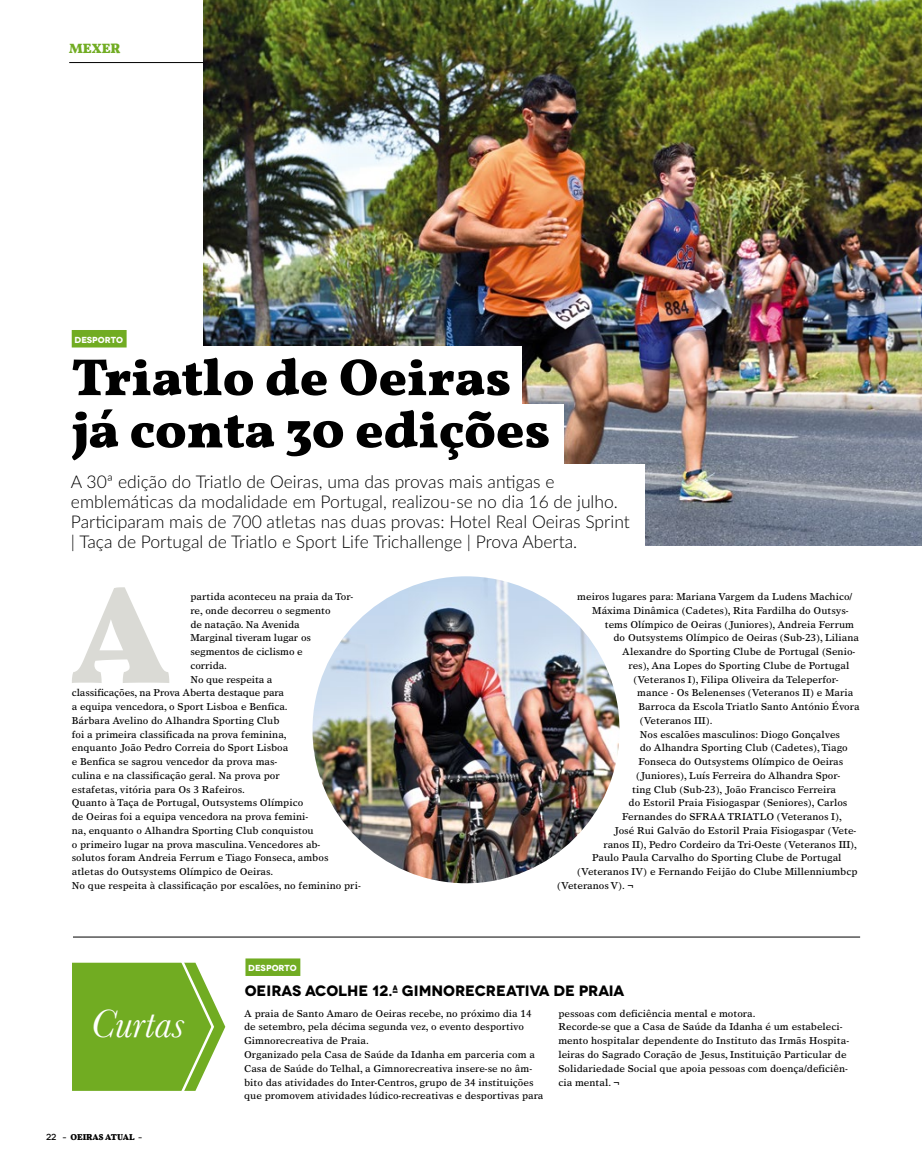
<style>
.page{position:relative;width:922px;height:1170px;background:#fff}
.page>*{position:absolute;margin:0;border:0;box-sizing:border-box;transform-origin:0 0}
.t1{font:700 139.75px "Vollkorn";color:#dadad5}
.t2{font:700 52.25px/52.2px "Vollkorn";color:#000}
.t3{font:italic 40.88px "Baskerville";color:#fff}
.t4{font:300 17.5px/20px "Lato";color:#000}
.t5{font:700 15px "Novecentowide";letter-spacing:-.005em;color:#000}
.t6{font:700 13.75px "Vollkorn";color:#71ac22}
.t7{font:10px/13.8px "Times Europa LT";color:#000}
.t8{font:700 8.75px "Novecentowide";letter-spacing:-.01em;color:#fff}
.t9{font:700 8.75px "Vollkorn";color:#000}
.s1{font-family:"Novecentowide";font-weight:500}
.s2{font-family:"Foundry Wilson";font-weight:400}
</style>
<div class="page">
<hr style="left:69px;top:62px;width:852px;height:1px;background:#000">
<img style="left:203px;top:0;width:718px;height:545px">
<div style="left:178px;top:346px;width:344px;height:80px;background:#fff"></div>
<div style="left:191px;top:464px;width:454px;height:128px;background:#fff"></div>
<div style="left:171px;top:404px;width:392px;height:60px;background:#fff"></div>
<div style="left:245px;top:958px;width:55px;height:17px;background:#71ac22"></div>
<div style="left:72px;top:330px;width:55px;height:17px;background:#71ac22"></div>
<img style="left:312px;top:576px;width:307px;height:307px;border-radius:153px">
<hr style="left:73px;top:936px;width:786px;height:1px;background:#000">
<svg style="left:72px;top:962px;width:153px;height:129px;background:#81b53c"></svg>
<h3 class="t6" style="left:69px;top:40px;width:53px">MEXER</h3>
<p class="t8" style="left:75px;top:334px;width:50px">DESPORTO</p>
<h2 class="t2" style="left:71px;top:351px;width:480px">Triatlo de Oeiras já conta 30 edições</h2>
<p class="t4" style="left:71px;top:471px;width:560px">A 30ª edição do Triatlo de Oeiras, uma das provas mais antigas e emblemáticas da modalidade em Portugal, realizou-se no dia 16 de julho.<br>Participaram mais de 700 atletas nas duas provas: Hotel Real Oeiras Sprint | Taça de Portugal de Triatlo e Sport Life Trichallenge | Prova Aberta.</p>
<h1 class="t1" style="left:70px;top:549px;width:102px">A</h1>
<p class="t7" style="left:190px;top:589px;width:164px">partida aconteceu na praia da Tor-</p>
<p class="t7" style="left:190px;top:603px;width:142px">re, onde decorreu o segmento</p>
<p class="t7" style="left:190px;top:617px;width:111px">de natação. Na Avenida</p>
<p class="t7" style="left:190px;top:630px;width:122px">Marginal tiveram lugar os</p>
<p class="t7" style="left:190px;top:644px;width:114px">segmentos de ciclismo e</p>
<p class="t7" style="left:190px;top:658px;width:38px">corrida.</p>
<p class="t7" style="left:190px;top:672px;width:83px">No que respeita a</p>
<p class="t7" style="left:72px;top:685px;width:214px">classificações, na Prova Aberta destaque para</p>
<p class="t7" style="left:72px;top:699px;width:217px">a equipa vencedora, o Sport Lisboa e Benfica.</p>
<p class="t7" style="left:72px;top:713px;width:209px">Bárbara Avelino do Alhandra Sporting Club</p>
<p class="t7" style="left:72px;top:727px;width:216px">foi a primeira classificada na prova feminina,</p>
<p class="t7" style="left:72px;top:740px;width:218px">enquanto João Pedro Correia do Sport Lisboa</p>
<p class="t7" style="left:72px;top:754px;width:207px">e Benfica se sagrou vencedor da prova mas-</p>
<p class="t7" style="left:72px;top:768px;width:209px">culina e na classificação geral. Na prova por</p>
<p class="t7" style="left:72px;top:782px;width:174px">estafetas, vitória para Os 3 Rafeiros.</p>
<p class="t7" style="left:72px;top:795px;width:233px">Quanto à Taça de Portugal, Outsystems Olímpico</p>
<p class="t7" style="left:72px;top:809px;width:238px">de Oeiras foi a equipa vencedora na prova femini-</p>
<p class="t7" style="left:72px;top:823px;width:243px">na, enquanto o Alhandra Sporting Club conquistou</p>
<p class="t7" style="left:72px;top:837px;width:250px">o primeiro lugar na prova masculina. Vencedores ab-</p>
<p class="t7" style="left:72px;top:850px;width:258px">solutos foram Andreia Ferrum e Tiago Fonseca, ambos</p>
<p class="t7" style="left:72px;top:864px;width:203px">atletas do Outsystems Olímpico de Oeiras.</p>
<p class="t7" style="left:72px;top:878px;width:290px">No que respeita à classificação por escalões, no feminino pri-</p>
<p class="t8" style="left:248px;top:962px;width:50px">DESPORTO</p>
<p class="t7" style="left:577px;top:589px;width:276px">meiros lugares para: Mariana Vargem da Ludens Machico/</p>
<p class="t7" style="left:592px;top:603px;width:258px">Máxima Dinâmica (Cadetes), Rita Fardilha do Outsys-</p>
<p class="t7" style="left:604px;top:617px;width:251px">tems Olímpico de Oeiras (Juniores), Andreia Ferrum</p>
<p class="t7" style="left:613px;top:630px;width:247px">do Outsystems Olímpico de Oeiras (Sub-23), Liliana</p>
<p class="t7" style="left:622px;top:644px;width:234px">Alexandre do Sporting Clube de Portugal (Senio-</p>
<p class="t7" style="left:628px;top:658px;width:222px">res), Ana Lopes do Sporting Clube de Portugal</p>
<p class="t7" style="left:633px;top:672px;width:206px">(Veteranos I), Filipa Oliveira da Teleperfor-</p>
<p class="t7" style="left:637px;top:685px;width:217px">mance - Os Belenenses (Veteranos II) e Maria</p>
<p class="t7" style="left:638px;top:699px;width:222px">Barroca da Escola Triatlo Santo António Évora</p>
<p class="t7" style="left:639px;top:713px;width:74px">(Veteranos III).</p>
<p class="t7" style="left:639px;top:727px;width:202px">Nos escalões masculinos: Diogo Gonçalves</p>
<p class="t7" style="left:639px;top:740px;width:209px">do Alhandra Sporting Club (Cadetes), Tiago</p>
<p class="t7" style="left:638px;top:754px;width:206px">Fonseca do Outsystems Olímpico de Oeiras</p>
<p class="t7" style="left:636px;top:768px;width:205px">(Juniores), Luís Ferreira do Alhandra Spor-</p>
<p class="t7" style="left:632px;top:782px;width:205px">ting Club (Sub-23), João Francisco Ferreira</p>
<p class="t7" style="left:628px;top:795px;width:220px">do Estoril Praia Fisiogaspar (Seniores), Carlos</p>
<p class="t7" style="left:622px;top:809px;width:221px">Fernandes do SFRAA TRIATLO (Veteranos I),</p>
<p class="t7" style="left:613px;top:823px;width:244px">José Rui Galvão do Estoril Praia Fisiogaspar (Vete-</p>
<p class="t7" style="left:603px;top:837px;width:255px">ranos II), Pedro Cordeiro da Tri-Oeste (Veteranos III),</p>
<p class="t7" style="left:592px;top:850px;width:251px">Paulo Paula Carvalho do Sporting Clube de Portugal</p>
<p class="t7" style="left:577px;top:864px;width:282px">(Veteranos IV) e Fernando Feijão do Clube Millenniumbcp</p>
<p class="t7" style="left:557px;top:878px;width:78px">(Veteranos V). ¬</p>
<h3 class="t3" style="left:90px;top:996px;width:95px">Curtas</h3>
<p class="t9" style="left:46px;top:1130px;width:97px"><span class="s1">22</span> <span class="s2">-</span> OEIRAS ATUAL <span class="s2">-</span></p>
<h3 class="t5" style="left:244px;top:980px;width:381px">OEIRAS ACOLHE 12.ª GIMNORECREATIVA DE PRAIA</h3>
<p class="t7" style="left:244px;top:1006px;width:301px">A praia de Santo Amaro de Oeiras recebe, no próximo dia 14 de setembro, pela décima segunda vez, o evento desportivo Gimnorecreativa de Praia.<br>Organizado pela Casa de Saúde da Idanha em parceria com a Casa de Saúde do Telhal, a Gimnorecreativa insere-se no âm&shy;bito das atividades do Inter-Centros, grupo de 34 instituições que promovem atividades lúdico-recreativas e desportivas para</p>
<p class="t7" style="left:558px;top:1006px;width:292px">pessoas com deficiência mental e motora.<br>Recorde-se que a Casa de Saúde da Idanha é um estabeleci&shy;mento hospitalar dependente do Instituto das Irmãs Hospita&shy;leiras do Sagrado Coração de Jesus, Instituição Particular de Solidariedade Social que apoia pessoas com doença/deficiên&shy;cia mental. ¬</p>
</div>
